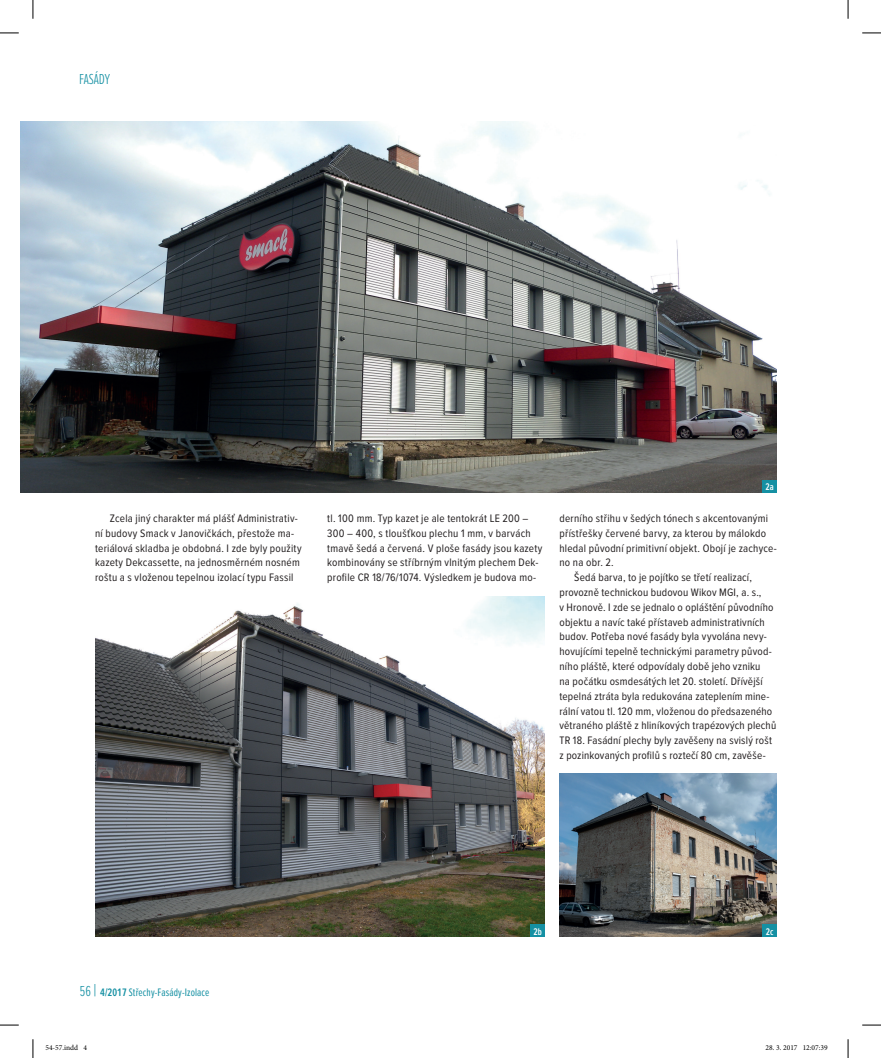
<style>
.page{position:relative;width:881px;height:1058px;background:#fff}
.page>*{position:absolute;margin:0;border:0;box-sizing:border-box;transform-origin:0 0}
.t1{font:300 15px "Proxima Nova Ex Cn";color:#1590a3}
.t2{font:11.25px/14.9px "Proxima Nova Cond";letter-spacing:.02em;color:#231f20}
.t3{font:11.25px "Proxima Nova Ex Cn";letter-spacing:.01em;color:#1590a3}
.t4{font:600 10px "Proxima Nova Ex Cn";color:#fff}
.t5{font:7.5px "Minion Pro";color:#000}
.s1{font-weight:300;font-size:15px}
.s2{font-weight:300;font-size:17.5px}
.s3{font-weight:600}
</style>
<div class="page">
<img style="left:559px;top:774px;width:218px;height:163px">
<img style="left:95px;top:596px;width:450px;height:341px">
<img style="left:21px;top:122px;width:756px;height:370px">
<div style="left:763px;top:480px;width:14px;height:12px;background:#1590a3"></div>
<div style="left:530px;top:924px;width:15px;height:13px;background:#1590a3"></div>
<div style="left:763px;top:924px;width:14px;height:13px;background:#1590a3"></div>
<svg style="left:0;top:32px;width:19px;height:2px"></svg>
<svg style="left:862px;top:32px;width:19px;height:2px"></svg>
<svg style="left:0;top:1024px;width:19px;height:2px"></svg>
<svg style="left:862px;top:1024px;width:19px;height:2px"></svg>
<svg style="left:32px;top:0;width:2px;height:19px"></svg>
<svg style="left:32px;top:1039px;width:2px;height:19px"></svg>
<svg style="left:847px;top:0;width:2px;height:19px"></svg>
<svg style="left:847px;top:1039px;width:2px;height:19px"></svg>
<h1 class="t1" style="left:79px;top:71px;width:32px">FASÁDY</h1>
<p class="t4" style="left:765px;top:481px;width:10px">2a</p>
<p class="t2" style="left:95px;top:511px;width:208px;text-indent:15px">Zcela jiný charakter má plášť Administrativ&shy;ní budovy Smack v Janovičkách, přestože ma&shy;teriálová skladba je obdobná. I zde byly použity kazety Dekcassette, na jednosměrném nosném roštu a s vloženou tepelnou izolací typu Fassil</p>
<p class="t2" style="left:327px;top:511px;width:217px">tl. 100 mm. Typ kazet je ale tentokrát LE 200 – 300 – 400, s tloušťkou plechu 1 mm, v barvách tmavě šedá a červená. V ploše fasády jsou kazety kombinovány se stříbrným vlnitým plechem Dek&shy;profile CR 18/76/1074. Výsledkem je budova mo-</p>
<p class="t2" style="left:559px;top:511px;width:210px">derního střihu v šedých tónech s akcentovanými</p>
<p class="t2" style="left:559px;top:526px;width:208px">přístřešky červené barvy, za kterou by málokdo</p>
<p class="t2" style="left:559px;top:541px;width:219px">hledal původní primitivní objekt. Obojí je zachyce-</p>
<p class="t2" style="left:559px;top:555px;width:56px">no na obr. 2.</p>
<p class="t2" style="left:574px;top:570px;width:179px">Šedá barva, to je pojítko se třetí realizací,</p>
<p class="t2" style="left:559px;top:585px;width:204px">provozně technickou budovou Wikov MGI, a. s.,</p>
<p class="t2" style="left:559px;top:600px;width:216px">v Hronově. I zde se jednalo o opláštění původního</p>
<p class="t2" style="left:559px;top:615px;width:207px">objektu a navíc také přístaveb administrativních</p>
<p class="t2" style="left:559px;top:629px;width:209px">budov. Potřeba nové fasády byla vyvolána nevy-</p>
<p class="t2" style="left:559px;top:644px;width:214px">hovujícími tepelně technickými parametry původ-</p>
<p class="t2" style="left:559px;top:659px;width:202px">ního pláště, které odpovídaly době jeho vzniku</p>
<p class="t2" style="left:559px;top:674px;width:205px">na počátku osmdesátých let 20. století. Dřívější</p>
<p class="t2" style="left:559px;top:689px;width:212px">tepelná ztráta byla redukována zateplením mine-</p>
<p class="t2" style="left:559px;top:704px;width:214px">rální vatou tl. 120 mm, vloženou do předsazeného</p>
<p class="t2" style="left:559px;top:718px;width:218px">větraného pláště z hliníkových trapézových plechů</p>
<p class="t2" style="left:559px;top:733px;width:214px">TR 18. Fasádní plechy byly zavěšeny na svislý rošt</p>
<p class="t2" style="left:559px;top:748px;width:208px">z pozinkovaných profilů s roztečí 80 cm, zavěše-</p>
<p class="t3" style="left:80px;top:986px;width:131px"><span class="s1">56</span> <span class="s2">|</span> <span class="s3">4/2017</span> Střechy-Fasády-Izolace</p>
<p class="t4" style="left:533px;top:926px;width:10px">2b</p>
<p class="t4" style="left:766px;top:926px;width:9px">2c</p>
<p class="t5" style="left:45px;top:1043px;width:43px">54-57.indd 4</p>
<p class="t5" style="left:765px;top:1043px;width:64px">28. 3. 2017 12:07:39</p>
</div>
